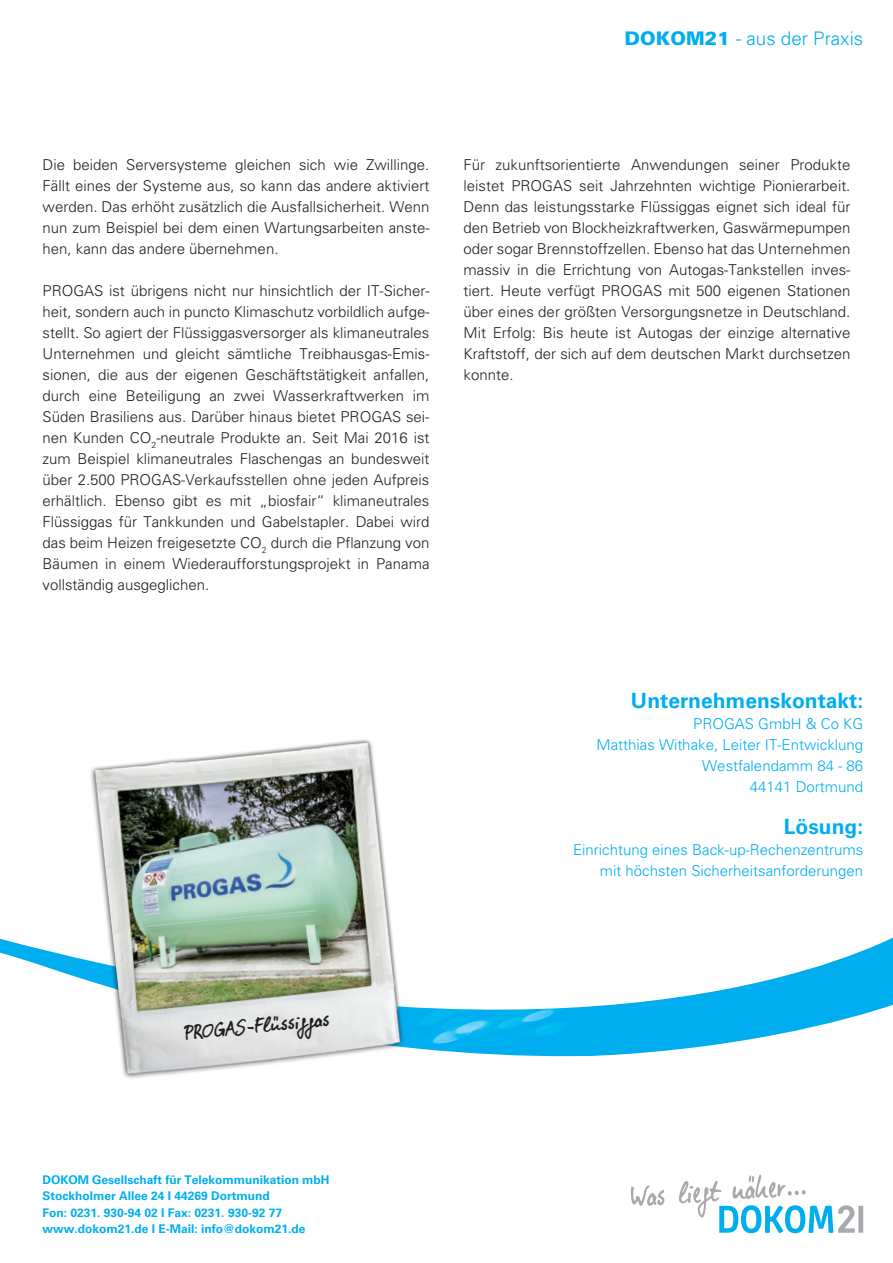
<style>
.page{position:relative;width:893px;height:1263px;background:#fff}
.page>*{position:absolute;margin:0;border:0;box-sizing:border-box;transform-origin:0 0}
.t1{font:22.5px "Elisabethvonelm";color:#231f20}
.t2{font:700 21px "Univers";color:#00aeef}
.t3{font:300 18.75px "Univers";color:#00aeef}
.t4{font:300 15px/21px "Univers";color:#231f20;text-align:justify}
.t5{font:300 15px/21px "Univers";color:#00aeef;text-align:right}
.t6{font:700 12px/16.5px "Univers";color:#00aeef}
.s1{font-weight:900}
</style>
<div class="page">
<svg style="left:0;top:937px;width:893px;height:26px"></svg>
<svg style="left:34px;top:963px;width:859px;height:271px"></svg>
<svg style="left:631px;top:1185px;width:33px;height:21px"></svg>
<svg style="left:678px;top:1174px;width:185px;height:59px"></svg>
<img style="left:70px;top:739px;width:358px;height:364px">
<p class="t3" style="left:625px;top:27px;width:240px"><span class="s1">DOKOM21</span> - aus der Praxis</p>
<p class="t4" style="left:43px;top:155px;width:388px">Die beiden Serversysteme gleichen sich wie Zwillinge.<br>Fällt eines der Systeme aus, so kann das andere aktiviert werden. Das erhöht zusätzlich die Ausfallsicherheit. Wenn nun zum Beispiel bei dem einen Wartungsarbeiten anste&shy;hen, kann das andere übernehmen.</p>
<p class="t4" style="left:43px;top:281px;width:388px">PROGAS ist übrigens nicht nur hinsichtlich der IT-Sicher&shy;heit, sondern auch in puncto Klimaschutz vorbildlich aufge&shy;stellt. So agiert der Flüssiggasversorger als klimaneutrales Unternehmen und gleicht sämtliche Treibhausgas-Emis&shy;sionen, die aus der eigenen Geschäftstätigkeit anfallen, durch eine Beteiligung an zwei Wasserkraftwerken im Süden Brasiliens aus. Darüber hinaus bietet PROGAS sei&shy;nen Kunden CO<sub>2</sub>-neutrale Produkte an. Seit Mai 2016 ist zum Beispiel klimaneutrales Flaschengas an bundesweit über 2.500 PROGAS-Verkaufsstellen ohne jeden Aufpreis erhältlich. Ebenso gibt es mit „biosfair“ klimaneutrales Flüssiggas für Tankkunden und Gabelstapler. Dabei wird das beim Heizen freigesetzte CO<sub>2</sub> durch die Pflanzung von Bäumen in einem Wiederaufforstungsprojekt in Panama vollständig ausgeglichen.</p>
<p class="t4" style="left:463px;top:155px;width:388px">Für zukunftsorientierte Anwendungen seiner Produkte leistet PROGAS seit Jahrzehnten wichtige Pionierarbeit.<br>Denn das leistungsstarke Flüssiggas eignet sich ideal für den Betrieb von Blockheizkraftwerken, Gaswärmepumpen oder sogar Brennstoffzellen. Ebenso hat das Unternehmen massiv in die Errichtung von Autogas-Tankstellen inves&shy;tiert. Heute verfügt PROGAS mit 500 eigenen Stationen über eines der größten Versorgungsnetze in Deutschland.<br>Mit Erfolg: Bis heute ist Autogas der einzige alternative Kraftstoff, der sich auf dem deutschen Markt durchsetzen konnte.</p>
<h2 class="t2" style="left:631px;top:688px;width:234px">Unternehmenskontakt:</h2>
<p class="t5" style="left:596px;top:713px;width:268px">PROGAS GmbH &amp; Co KG<br>Matthias Withake, Leiter IT-Entwicklung<br>Westfalendamm 84 - 86<br>44141 Dortmund</p>
<h2 class="t2" style="left:784px;top:814px;width:81px">Lösung:</h2>
<p class="t5" style="left:573px;top:839px;width:292px">Einrichtung eines Back-up-Rechenzentrums mit höchsten Sicherheitsanforderungen</p>
<h1 class="t1" style="left:183px;top:1019px;width:147px;rotate:-6deg">PROGAS-Flüssiggas</h1>
<p class="t6" style="left:43px;top:1171px;width:289px">DOKOM Gesellschaft für Telekommunikation mbH Stockholmer Allee 24 I 44269 Dortmund<br>Fon: 0231. 930-94 02 I Fax: 0231. 930-92 77 www.dokom21.de I E-Mail: info@dokom21.de</p>
</div>
